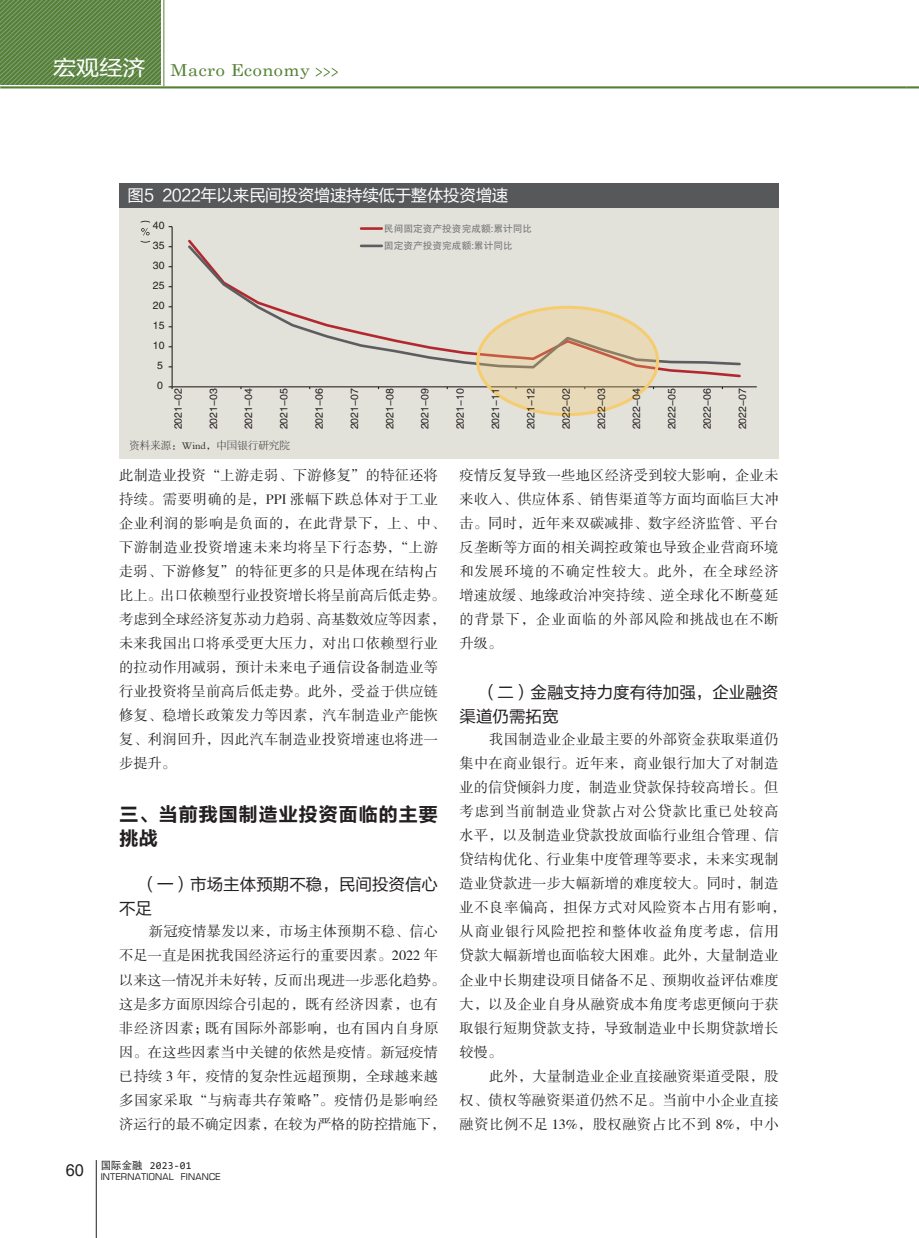
<style>
.page{position:relative;width:919px;height:1238px;background:#fff}
.page>*{position:absolute;margin:0;border:0;box-sizing:border-box;transform-origin:0 0}
.一级小标题{font:19.5px/24px "FZLTCHK GBK1 0";letter-spacing:.025em;color:#231f20}
.二级小标题{font:16.5px/24px "FZLTHK GBK1 0";color:#231f20}
.t1{font:16.5px "FZLTHK GBK1 0";letter-spacing:-.02em;color:#fff}
.t2{font:16.5px "Century Schoolbook";letter-spacing:.025em;color:#538135;scale:1.1 1}
._4_正文{font:14.25px/24px "FZSSJW GB1 0";letter-spacing:.02em;color:#231f20}
.t3{font:10.5px "FZHTJW GB1 0";color:#231f20}
.t4{font:10.5px "FZSYJW GB1 0";color:#231f20}
.t5{font:10.5px "Consolas";letter-spacing:.025em;color:#231f20}
.t6{font:9.75px/17.4px "FZHTJW GB1 0";color:#76787b}
.t7{font:9px "Eurostile";letter-spacing:.025em;color:#231f20}
.s1{font-family:"FZLTHJW GB1 0";font-size:21px;color:#fff}
.s2{font-family:"DFP Hei W5 GB"}
</style>
<div class="page">
<svg style="left:0;top:0;width:160px;height:85px;background:#628949"></svg>
<hr style="left:0;top:86px;width:906px;height:2px;background:#538135">
<svg style="left:316px;top:68px;width:22px;height:9px"></svg>
<hr style="left:163px;top:0;width:1px;height:86px;background:#538135">
<svg style="left:906px;top:86px;width:12px;height:2px"></svg>
<hr style="left:96px;top:1160px;width:1px;height:77px;background:#231f20">
<div style="left:119px;top:198px;width:659px;height:261px;background:#e2e1da"></div>
<div style="left:119px;top:183px;width:659px;height:24px;background:#57585a"></div>
<hr style="left:171px;top:227px;width:2px;height:160px;background:#231f20">
<hr style="left:172px;top:386px;width:584px;height:1px;background:#231f20">
<svg style="left:188px;top:243px;width:553px;height:127px"></svg>
<hr style="left:361px;top:227px;width:21px;height:3px;background:#b3282e">
<hr style="left:361px;top:244px;width:21px;height:3px;background:#5d5d60">
<svg style="left:477px;top:307px;width:180px;height:107px;background:#e2d1ae"></svg>
<div style="left:476px;top:306px;width:183px;height:110px;border:3px solid #f6cc70;border-radius:50%"></div>
<svg style="left:141px;top:221px;width:9px;height:22px"></svg>
<p class="t2" style="left:53px;top:56px;width:235px"><span class="s1">宏观经济</span> Macro Economy</p>
<p class="t1" style="left:127px;top:186px;width:382px">图5 2022年以来民间投资增速持续低于整体投资增速</p>
<p class="t3" style="left:153px;top:219px;width:13px">40</p>
<p class="t6" style="left:384px;top:219px;width:150px">民间固定资产投资完成额:累计同比固定资产投资完成额:累计同比</p>
<p class="t3" style="left:153px;top:239px;width:13px">35</p>
<p class="t3" style="left:153px;top:259px;width:13px">30</p>
<p class="t3" style="left:153px;top:279px;width:13px">25</p>
<p class="t3" style="left:153px;top:300px;width:13px">20</p>
<p class="t3" style="left:153px;top:320px;width:13px">15</p>
<p class="t3" style="left:153px;top:340px;width:13px">10</p>
<p class="t3" style="left:157px;top:360px;width:7px">5</p>
<p class="t3" style="left:157px;top:380px;width:7px">0</p>
<p class="t3" style="left:172px;top:429px;width:43px;rotate:-90deg">2021-02</p>
<p class="t3" style="left:207px;top:429px;width:43px;rotate:-90deg">2021-03</p>
<p class="t3" style="left:243px;top:429px;width:43px;rotate:-90deg">2021-04</p>
<p class="t3" style="left:278px;top:429px;width:43px;rotate:-90deg">2021-05</p>
<p class="t3" style="left:313px;top:429px;width:43px;rotate:-90deg">2021-06</p>
<p class="t3" style="left:348px;top:429px;width:43px;rotate:-90deg">2021-07</p>
<p class="t3" style="left:384px;top:429px;width:43px;rotate:-90deg">2021-08</p>
<p class="t3" style="left:419px;top:429px;width:43px;rotate:-90deg">2021-09</p>
<p class="t3" style="left:454px;top:429px;width:43px;rotate:-90deg">2021-10</p>
<p class="t3" style="left:489px;top:429px;width:43px;rotate:-90deg">2021-11</p>
<p class="t3" style="left:525px;top:429px;width:43px;rotate:-90deg">2021-12</p>
<p class="t3" style="left:560px;top:429px;width:43px;rotate:-90deg">2022-02</p>
<p class="t3" style="left:595px;top:429px;width:43px;rotate:-90deg">2022-03</p>
<p class="t3" style="left:630px;top:429px;width:43px;rotate:-90deg">2022-04</p>
<p class="t3" style="left:666px;top:429px;width:43px;rotate:-90deg">2022-05</p>
<p class="t3" style="left:701px;top:429px;width:43px;rotate:-90deg">2022-06</p>
<p class="t3" style="left:736px;top:429px;width:43px;rotate:-90deg">2022-07</p>
<p class="t4" style="left:129px;top:440px;width:162px">资料来源：Wind，中国银行研究院</p>
<p class="_4_正文" style="left:119px;top:464px;width:328px">此制造业投资“上游走弱、下游修复”的特征还将持续。需要明确的是，PPI 涨幅下跌总体对于工业企业利润的影响是负面的，在此背景下，上、中、下游制造业投资增速未来均将呈下行态势，“上游走弱、下游修复”的特征更多的只是体现在结构占比上。出口依赖型行业投资增长将呈前高后低走势。考虑到全球经济复苏动力趋弱、高基数效应等因素，未来我国出口将承受更大压力，对出口依赖型行业的拉动作用减弱，预计未来电子通信设备制造业等行业投资将呈前高后低走势。此外，受益于供应链修复、稳增长政策发力等因素，汽车制造业产能恢复、利润回升，因此汽车制造业投资增速也将进一步提升。</p>
<p class="一级小标题" style="left:119px;top:802px;width:320px">三、当前我国制造业投资面临的主要挑战</p>
<p class="二级小标题" style="left:119px;top:873px;width:320px;text-indent:22px">（一）市场主体预期不稳，民间投资信心不足</p>
<p class="_4_正文" style="left:119px;top:920px;width:328px;text-indent:30px">新冠疫情暴发以来，市场主体预期不稳、信心不足一直是困扰我国经济运行的重要因素。2022 年以来这一情况并未好转，反而出现进一步恶化趋势。这是多方面原因综合引起的，既有经济因素，也有非经济因素；既有国际外部影响，也有国内自身原因。在这些因素当中关键的依然是疫情。新冠疫情已持续 3 年，疫情的复杂性远超预期，全球越来越多国家采取“与病毒共存策略”。疫情仍是影响经济运行的最不确定因素，在较为严格的防控措施下，</p>
<p class="t5" style="left:101px;top:1158px;width:92px"><span class="s2">国际金融</span> 2023-01</p>
<p class="t7" style="left:66px;top:1171px;width:156px"><sup>60</sup> INTERNATIONAL FINANCE</p>
<p class="_4_正文" style="left:459px;top:464px;width:320px;text-align:justify">疫情反复导致一些地区经济受到较大影响，企业未来收入、供应体系、销售渠道等方面均面临巨大冲击。同时，近年来双碳减排、数字经济监管、平台反垄断等方面的相关调控政策也导致企业营商环境和发展环境的不确定性较大。此外，在全球经济增速放缓、地缘政治冲突持续、逆全球化不断蔓延的背景下，企业面临的外部风险和挑战也在不断升级。</p>
<p class="二级小标题" style="left:459px;top:681px;width:320px;text-indent:22px">（二）金融支持力度有待加强，企业融资渠道仍需拓宽</p>
<p class="_4_正文" style="left:459px;top:728px;width:327px;text-indent:30px">我国制造业企业最主要的外部资金获取渠道仍集中在商业银行。近年来，商业银行加大了对制造业的信贷倾斜力度，制造业贷款保持较高增长。但考虑到当前制造业贷款占对公贷款比重已处较高水平，以及制造业贷款投放面临行业组合管理、信贷结构优化、行业集中度管理等要求，未来实现制造业贷款进一步大幅新增的难度较大。同时，制造业不良率偏高，担保方式对风险资本占用有影响，从商业银行风险把控和整体收益角度考虑，信用贷款大幅新增也面临较大困难。此外，大量制造业企业中长期建设项目储备不足、预期收益评估难度大，以及企业自身从融资成本角度考虑更倾向于获取银行短期贷款支持，导致制造业中长期贷款增长较慢。</p>
<p class="_4_正文" style="left:459px;top:1064px;width:320px;text-align:justify;text-indent:30px">此外，大量制造业企业直接融资渠道受限，股权、债权等融资渠道仍然不足。当前中小企业直接融资比例不足 13%，股权融资占比不到 8%，中小</p>
</div>
